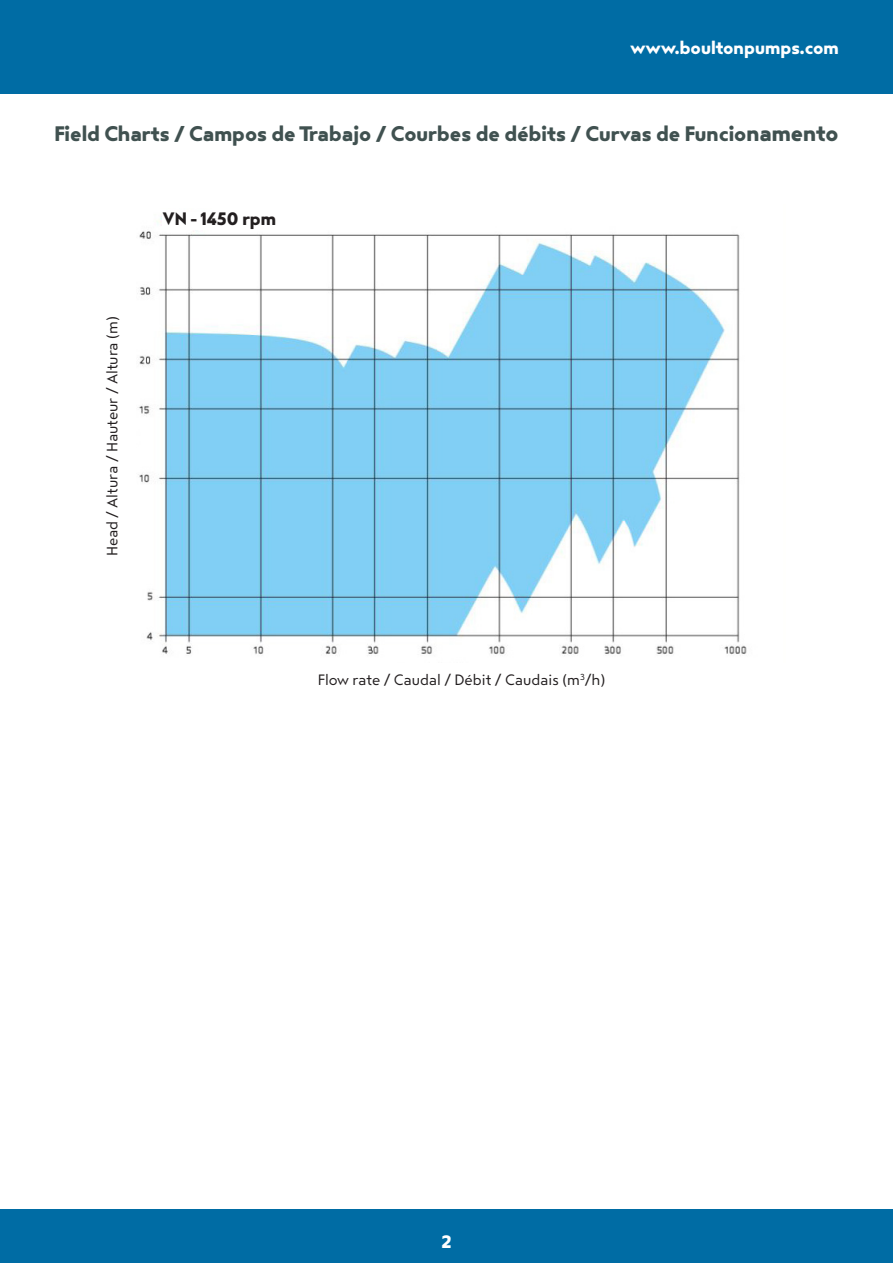
<style>
.page{position:relative;width:893px;height:1263px;background:#fff}
.page>*{position:absolute;margin:0;border:0;box-sizing:border-box;transform-origin:0 0}
.H_1{font:700 21px "Steagal";color:#405150}
.t1{font:700 18px "Steagal";color:#fff}
.heading_1{font:700 18px "Steagal";color:#231f20}
.Toc_3{font:15px "Steagal";color:#231f20}
.s1{font-size:22.5px}
</style>
<div class="page">
<div style="left:0;top:0;width:893px;height:93px;background:#006ca4"></div>
<div style="left:0;top:1209px;width:893px;height:54px;background:#006ca4"></div>
<img style="left:138px;top:216px;width:609px;height:439px">
<div style="left:163px;top:212px;width:270px;height:18px;background:#fff"></div>
<p class="t1" style="left:630px;top:38px;width:210px">www.boultonpumps.com</p>
<p class="H_1" style="left:54px;top:122px;width:786px">Field Charts / Campos de Trabajo / Courbes de débits / Curvas de Funcio<span class="s1">namento</span></p>
<p class="Toc_3" style="left:104px;top:556px;width:241px;rotate:-90deg">Head / Altura / Hauteur / Altura (m)</p>
<p class="heading_1" style="left:163px;top:209px;width:115px">VN - 1450 rpm</p>
<p class="Toc_3" style="left:318px;top:671px;width:289px">Flow rate / Caudal / Débit / Caudais (m<sup>3</sup>/h)</p>
<p class="t1" style="left:441px;top:1231px;width:12px">2</p>
</div>
